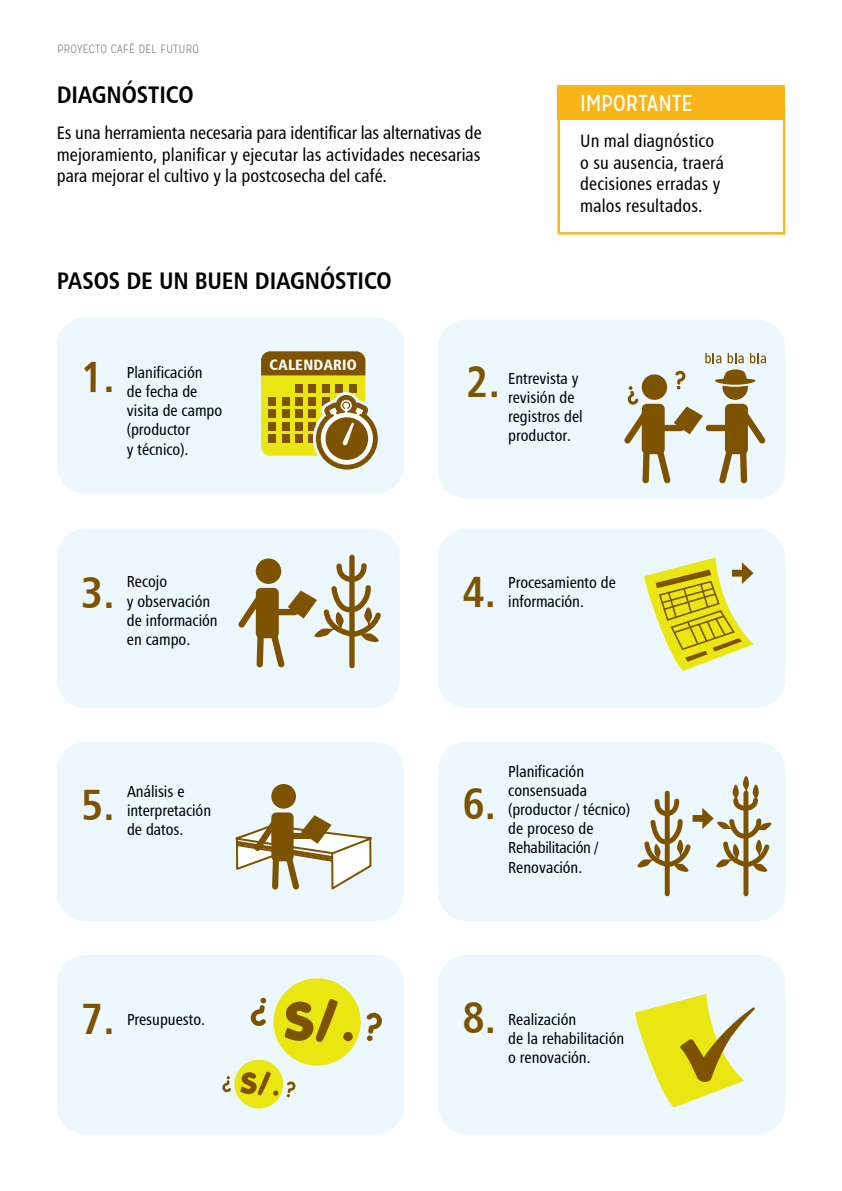
<style>
.page{position:relative;width:842px;height:1191px;background:#fff}
.page>*{position:absolute;margin:0;border:0;box-sizing:border-box;transform-origin:0 0}
.t1{font:43.8px "Humanist 777 BT Bold Condensed B";color:#7e5300}
.t2{font:24px "Humanist 777 BT Bold Condensed B";letter-spacing:-.005em;color:#000}
.t3{font:23px "Mission Gothic";letter-spacing:-.01em;color:#fff}
.t4{font:18px/21.6px "Humanist 777 BT Roman Condensed B";letter-spacing:.005em;color:#000;text-align:justify}
.t5{font:16px/19.2px "Humanist 777 BT Roman Condensed B";color:#000}
.t6{font:15px "Humanist 777 BT Black Condensed B";letter-spacing:.02em;color:#fff}
.t7{font:300 12px "Mission Gothic";letter-spacing:.025em;color:#808285}
</style>
<div class="page">
<div style="left:557px;top:85px;width:228px;height:34px;background:#f9b417"></div>
<div style="left:557px;top:108px;width:228px;height:126px;border:2px solid #f9b417"></div>
<div style="left:57px;top:317px;width:347px;height:177px;background:#ecf8fe;border-radius:28px"></div>
<div style="left:261px;top:351px;width:104px;height:105px;background:#e9e611;border-radius:9px"></div>
<div style="left:269px;top:397px;width:7px;height:8px;background:#7e5300"></div>
<div style="left:282px;top:397px;width:7px;height:8px;background:#7e5300"></div>
<div style="left:295px;top:397px;width:8px;height:8px;background:#7e5300"></div>
<div style="left:309px;top:397px;width:7px;height:8px;background:#7e5300"></div>
<div style="left:295px;top:384px;width:8px;height:9px;background:#7e5300"></div>
<div style="left:309px;top:384px;width:7px;height:9px;background:#7e5300"></div>
<div style="left:322px;top:384px;width:7px;height:9px;background:#7e5300"></div>
<div style="left:336px;top:384px;width:7px;height:9px;background:#7e5300"></div>
<div style="left:349px;top:384px;width:7px;height:9px;background:#7e5300"></div>
<div style="left:269px;top:422px;width:7px;height:8px;background:#7e5300"></div>
<div style="left:282px;top:422px;width:7px;height:8px;background:#7e5300"></div>
<div style="left:295px;top:422px;width:8px;height:8px;background:#7e5300"></div>
<div style="left:309px;top:422px;width:7px;height:8px;background:#7e5300"></div>
<div style="left:269px;top:409px;width:7px;height:9px;background:#7e5300"></div>
<div style="left:282px;top:409px;width:7px;height:9px;background:#7e5300"></div>
<div style="left:295px;top:409px;width:8px;height:9px;background:#7e5300"></div>
<div style="left:309px;top:409px;width:7px;height:9px;background:#7e5300"></div>
<div style="left:269px;top:434px;width:7px;height:9px;background:#7e5300"></div>
<div style="left:282px;top:434px;width:7px;height:9px;background:#7e5300"></div>
<div style="left:295px;top:434px;width:8px;height:9px;background:#7e5300"></div>
<div style="left:309px;top:434px;width:7px;height:9px;background:#7e5300"></div>
<svg style="left:313px;top:392px;width:65px;height:78px"></svg>
<div style="left:261px;top:351px;width:104px;height:24px;background:#7e5300"></div>
<div style="left:438px;top:319px;width:347px;height:180px;background:#ecf8fe;border-radius:28px"></div>
<svg style="left:624px;top:353px;width:142px;height:130px"></svg>
<div style="left:438px;top:742px;width:347px;height:179px;background:#ecf8fe;border-radius:28px"></div>
<div style="left:665px;top:790px;width:5px;height:106px;background:#7e5300;border-radius:2px"></div>
<div style="left:743px;top:790px;width:5px;height:106px;background:#7e5300;border-radius:2px"></div>
<svg style="left:637px;top:776px;width:134px;height:97px"></svg>
<div style="left:57px;top:955px;width:347px;height:179px;background:#ecf8fe;border-radius:28px"></div>
<div style="left:273px;top:978px;width:88px;height:87px;background:#e9e611;border-radius:50%"></div>
<svg style="left:285px;top:999px;width:68px;height:42px"></svg>
<svg style="left:251px;top:997px;width:15px;height:29px"></svg>
<svg style="left:367px;top:1012px;width:15px;height:29px"></svg>
<svg style="left:222px;top:1059px;width:73px;height:50px"></svg>
<div style="left:438px;top:528px;width:347px;height:180px;background:#ecf8fe;border-radius:28px"></div>
<svg style="left:644px;top:557px;width:109px;height:114px"></svg>
<div style="left:438px;top:955px;width:347px;height:179px;background:#ecf8fe;border-radius:28px"></div>
<svg style="left:635px;top:994px;width:120px;height:113px"></svg>
<div style="left:57px;top:742px;width:347px;height:179px;background:#ecf8fe;border-radius:28px"></div>
<div style="left:271px;top:784px;width:25px;height:24px;background:#7e5300;border-radius:50%"></div>
<div style="left:271px;top:812px;width:23px;height:49px;background:#7e5300;border-radius:5px"></div>
<svg style="left:235px;top:815px;width:138px;height:75px"></svg>
<div style="left:57px;top:528px;width:343px;height:180px;background:#ecf8fe;border-radius:28px"></div>
<svg style="left:256px;top:558px;width:25px;height:26px"></svg>
<svg style="left:238px;top:563px;width:143px;height:104px"></svg>
<div style="left:349px;top:555px;width:6px;height:113px;background:#7e5300;border-radius:3px"></div>
<p class="t7" style="left:57px;top:42px;width:143px">PROYECTO CAFÉ DEL FUTURO</p>
<h2 class="t2" style="left:57px;top:80px;width:138px">DIAGNÓSTICO</h2>
<p class="t4" style="left:57px;top:122px;width:427px">Es una herramienta necesaria para identificar las alternativas de mejoramiento, planificar y ejecutar las actividades necesarias para mejorar el cultivo y la postcosecha del café.</p>
<p class="t4" style="left:580px;top:130px;width:145px;text-align:left">Un mal diagnóstico o su ausencia, traerá decisiones erradas y malos resultados.</p>
<h3 class="t3" style="left:580px;top:89px;width:115px">IMPORTANTE</h3>
<h2 class="t2" style="left:57px;top:265px;width:337px">PASOS DE UN BUEN DIAGNÓSTICO</h2>
<p class="t6" style="left:269px;top:355px;width:89px">CALENDARIO</p>
<h1 class="t1" style="left:81px;top:349px;width:35px">1.</h1>
<p class="t5" style="left:127px;top:362px;width:97px">Planificación<br>de fecha de visita de campo (productor<br>y técnico).</p>
<p class="t5" style="left:508px;top:368px;width:76px">Entrevista y revisión de registros del productor.</p>
<h1 class="t1" style="left:466px;top:354px;width:35px">2.</h1>
<h1 class="t1" style="left:81px;top:564px;width:35px">3.</h1>
<p class="t5" style="left:127px;top:572px;width:92px">Recojo<br>y observación de información en campo.</p>
<h1 class="t1" style="left:81px;top:776px;width:35px">5.</h1>
<p class="t5" style="left:127px;top:781px;width:86px">Análisis e interpretación de datos.</p>
<h1 class="t1" style="left:81px;top:991px;width:35px">7.</h1>
<p class="t5" style="left:127px;top:1010px;width:80px">Presupuesto.</p>
<h1 class="t1" style="left:462px;top:564px;width:35px">4.</h1>
<p class="t5" style="left:508px;top:573px;width:109px">Procesamiento de información.</p>
<h1 class="t1" style="left:462px;top:776px;width:35px">6.</h1>
<p class="t5" style="left:508px;top:761px;width:123px">Planificación consensuada (productor / técnico) de proceso de<br>Rehabilitación /<br>Renovación.</p>
<h1 class="t1" style="left:462px;top:990px;width:35px">8.</h1>
<p class="t5" style="left:508px;top:1009px;width:117px">Realización<br>de la rehabilitación o renovación.</p>
</div>
